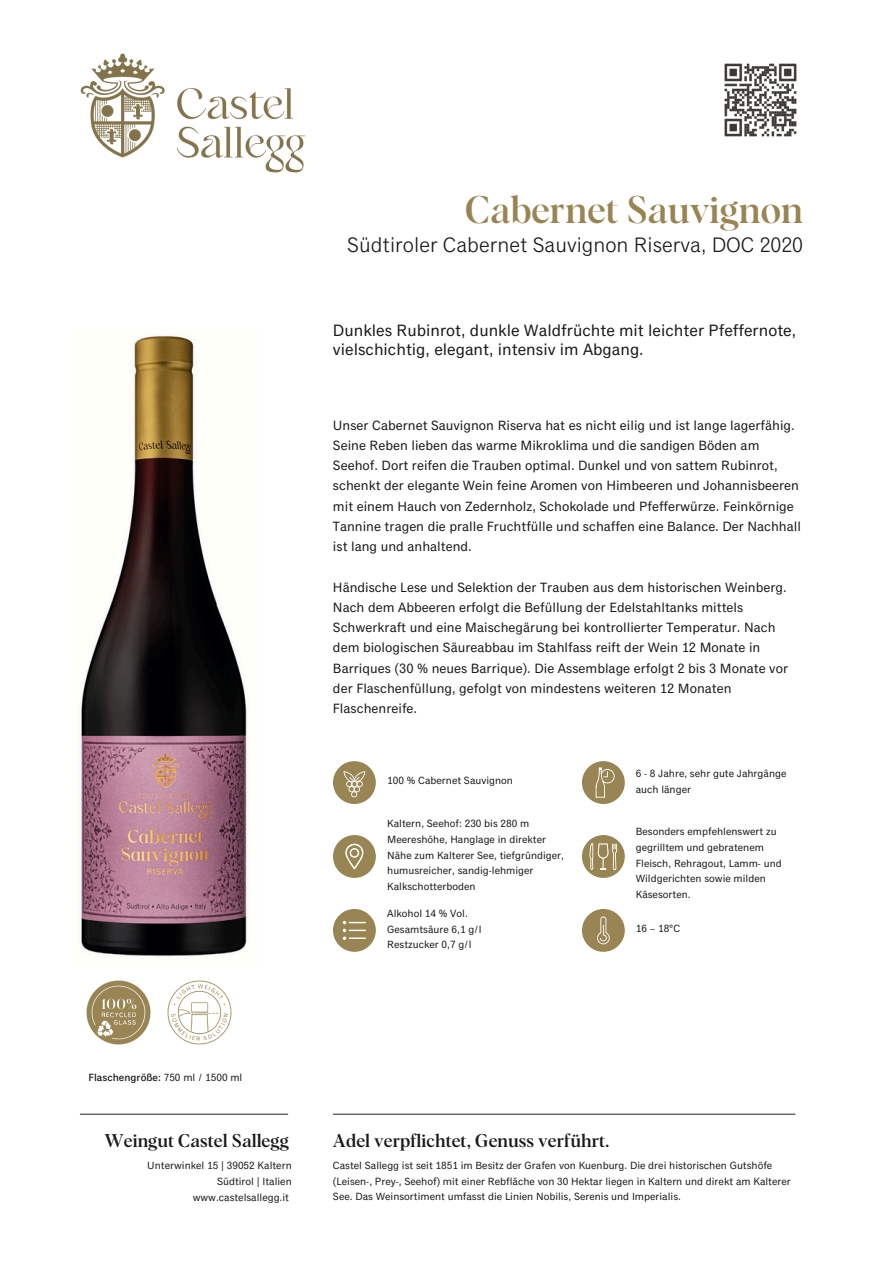
<style>
.page{position:relative;width:894px;height:1264px;background:#fff}
.page>*{position:absolute;margin:0;border:0;box-sizing:border-box;transform-origin:0 0}
.t1{font:500 37.5px "Albra Display";color:#998554}
.t2{font:21px "Classic Grotesque Pro";color:#1a1a19}
.t3{font:500 18px "Albra";color:#1a1a19}
.t4{font:16.5px/19.2px "Classic Grotesque Pro";color:#1a1a19}
.t5{font:13.5px/20.2px "Classic Grotesque Pro";color:#1a1a19}
.t6{font:10.5px/15.8px "Classic Grotesque Pro";color:#1a1a19}
.t7{font:500 10.5px "Classic Grotesque Pro";color:#1a1a19}
.s1{font-weight:400}
</style>
<div class="page">
<img style="left:724px;top:63px;width:73px;height:74px">
<img style="left:81px;top:335px;width:166px;height:621px">
<img style="left:80px;top:53px;width:226px;height:120px">
<hr style="left:80px;top:1113px;width:208px;height:1px;background:#3d3935">
<hr style="left:333px;top:1113px;width:462px;height:1px;background:#3d3935">
<img style="left:86px;top:980px;width:65px;height:65px">
<img style="left:167px;top:980px;width:65px;height:65px">
<div style="left:333px;top:835px;width:43px;height:42px;background:#998554;border-radius:50%"></div>
<svg style="left:345px;top:843px;width:18px;height:26px"></svg>
<div style="left:333px;top:909px;width:43px;height:42px;background:#998554;border-radius:50%"></div>
<svg style="left:342px;top:920px;width:24px;height:20px"></svg>
<div style="left:333px;top:761px;width:43px;height:43px;background:#998554;border-radius:50%"></div>
<svg style="left:343px;top:771px;width:22px;height:26px"></svg>
<div style="left:581px;top:761px;width:43px;height:43px;background:#998554;border-radius:50%"></div>
<svg style="left:595px;top:767px;width:19px;height:30px"></svg>
<div style="left:581px;top:909px;width:43px;height:42px;background:#998554;border-radius:50%"></div>
<svg style="left:597px;top:916px;width:12px;height:28px"></svg>
<div style="left:581px;top:835px;width:43px;height:42px;background:#998554;border-radius:50%"></div>
<svg style="left:589px;top:842px;width:28px;height:28px"></svg>
<p class="t1" style="left:465px;top:193px;width:339px">Cabernet Sauvignon</p>
<p class="t2" style="left:347px;top:231px;width:457px">Südtiroler Cabernet Sauvignon Riserva, DOC 2020</p>
<p class="t4" style="left:333px;top:321px;width:464px">Dunkles Rubinrot, dunkle Waldfrüchte mit leichter Pfeffernote, vielschichtig, elegant, intensiv im Abgang.</p>
<h2 class="t5" style="left:333px;top:415px;width:469px">Unser Cabernet Sauvignon Riserva hat es nicht eilig und ist lange lagerfähig.<br>Seine Reben lieben das warme Mikroklima und die sandigen Böden am Seehof. Dort reifen die Trauben optimal. Dunkel und von sattem Rubinrot, schenkt der elegante Wein feine Aromen von Himbeeren und Johannisbeeren mit einem Hauch von Zedernholz, Schokolade und Pfefferwürze. Feinkörnige Tannine tragen die pralle Fruchtfülle und schaffen eine Balance. Der Nachhall ist lang und anhaltend.</h2>
<p class="t5" style="left:333px;top:577px;width:456px">Händische Lese und Selektion der Trauben aus dem historischen Weinberg.<br>Nach dem Abbeeren erfolgt die Befüllung der Edelstahltanks mittels Schwerkraft und eine Maischegärung bei kontrollierter Temperatur. Nach dem biologischen Säureabbau im Stahlfass reift der Wein 12 Monate in Barriques (30 % neues Barrique). Die Assemblage erfolgt 2 bis 3 Monate vor der Flaschenfüllung, gefolgt von mindestens weiteren 12 Monaten Flaschenreife.</p>
<p class="t6" style="left:387px;top:773px;width:127px">100 % Cabernet Sauvignon</p>
<h4 class="t6" style="left:387px;top:816px;width:178px">Kaltern, Seehof: 230 bis 280 m<br>Meereshöhe, Hanglage in direkter<br>Nähe zum Kalterer See, tiefgründiger, humusreicher, sandig-lehmiger<br>Kalkschotterboden</h4>
<h5 class="t6" style="left:387px;top:905px;width:82px">Alkohol 14 % Vol.</h5>
<h5 class="t6" style="left:387px;top:921px;width:96px">Gesamtsäure 6,1 g/l</h5>
<p class="t6" style="left:387px;top:937px;width:86px">Restzucker 0,7 g/l</p>
<p class="t6" style="left:635px;top:766px;width:152px">6 - 8 Jahre, sehr gute Jahrgänge auch länger</p>
<p class="t6" style="left:635px;top:823px;width:147px">Besonders empfehlenswert zu gegrilltem und gebratenem<br>Fleisch, Rehragout, Lamm- und<br>Wildgerichten sowie milden<br>Käsesorten.</p>
<p class="t6" style="left:635px;top:920px;width:46px">16 – 18°C</p>
<p class="t7" style="left:88px;top:1070px;width:155px">Flaschengröße: <span class="s1">750 ml / 1500 ml</span></p>
<h3 class="t3" style="left:104px;top:1132px;width:186px">Weingut Castel Sallegg</h3>
<p class="t3" style="left:333px;top:1132px;width:278px">Adel verpflichtet, Genuss verführt.</p>
<p class="t6" style="left:147px;top:1157px;width:146px;text-align:right">Unterwinkel 15 | 39052 Kaltern<br>Südtirol | Italien www.castelsallegg.it</p>
<h6 class="t6" style="left:333px;top:1157px;width:459px">Castel Sallegg ist seit 1851 im Besitz der Grafen von Kuenburg. Die drei historischen Gutshöfe (Leisen-, Prey-, Seehof) mit einer Rebfläche von 30 Hektar liegen in Kaltern und direkt am Kalterer<br>See. Das Weinsortiment umfasst die Linien Nobilis, Serenis und Imperialis.</h6>
</div>
